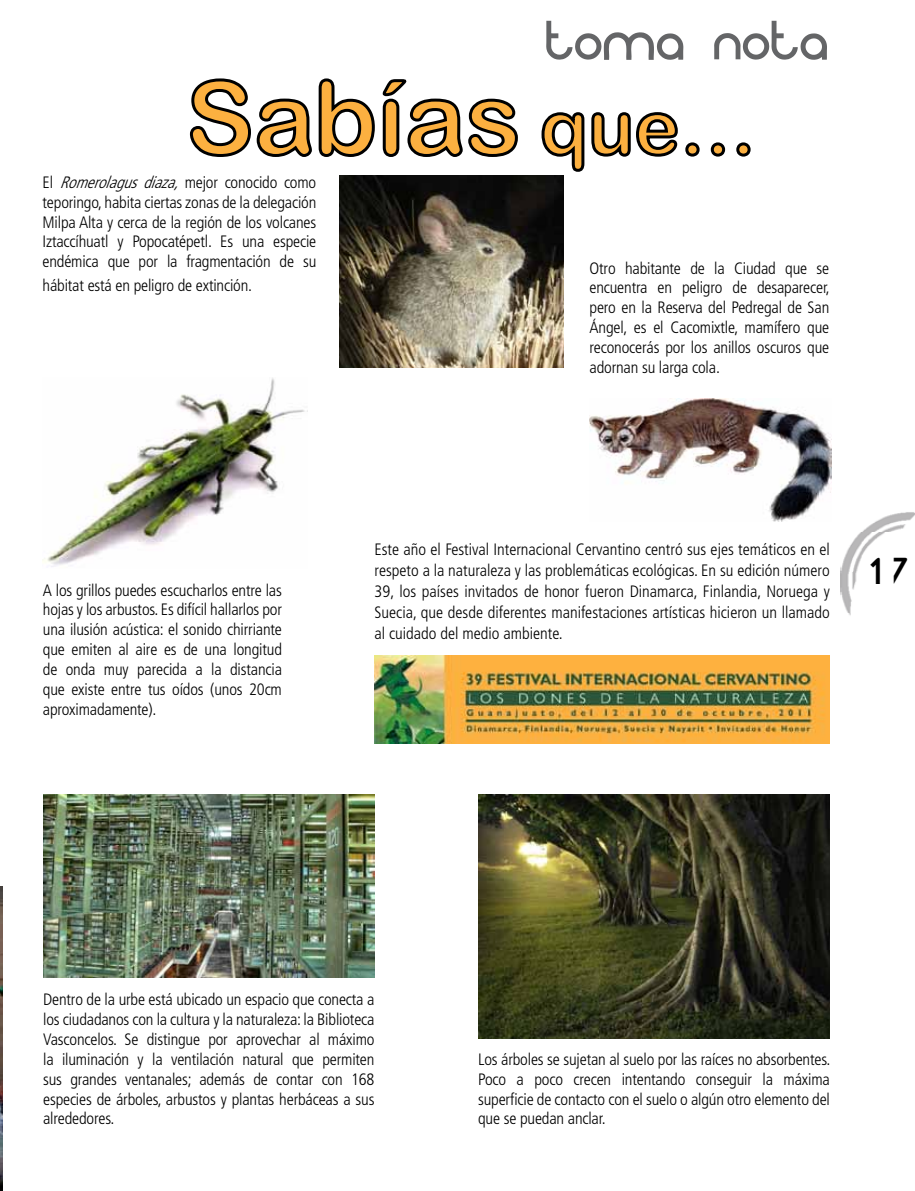
<style>
.page{position:relative;width:915px;height:1191px;background:#fff}
.page>*{position:absolute;margin:0;border:0;box-sizing:border-box;transform-origin:0 0}
.t1{font:102px "Arial Rounded MT Bold";color:#fcb040}
.t2{font:52.5px "Evolution";letter-spacing:.04em;color:#646567}
.t3{font:39px "Baby Face";color:#000}
.t4{font:300 condensed 16.5px/19.8px "Frutiger";letter-spacing:-.01em;color:#000;text-align:justify}
.s1{font-size:76.5px}
.s2{font-style:italic}
</style>
<div class="page">
<img style="left:840px;top:512px;width:74px;height:104px">
<img style="left:0;top:887px;width:2px;height:304px">
<svg style="left:189px;top:78px;width:329px;height:79px"></svg>
<svg style="left:541px;top:112px;width:210px;height:60px"></svg>
<img style="left:339px;top:176px;width:224px;height:191px">
<img style="left:589px;top:398px;width:242px;height:123px">
<img style="left:43px;top:378px;width:262px;height:189px">
<img style="left:374px;top:656px;width:455px;height:87px">
<img style="left:43px;top:794px;width:331px;height:183px">
<img style="left:478px;top:794px;width:351px;height:245px">
<h2 class="t2" style="left:546px;top:11px;width:282px">toma nota</h2>
<h1 class="t1" style="left:186px;top:58px;width:571px">Sabías <span class="s1">que…</span></h1>
<p class="t4" style="left:43px;top:173px;width:275px">E l <span class="s2">Romerolagusdiaza,</span>m e j o r c o n o c i d o c o m o teporingo, habita ciertas zonas de la delegación Milpa Alta y cerca de la región de los volcanes Iztaccíhuatl y Popocatépetl. Es una especie endémica que por la fragmentación de su</p>
<p class="t4" style="left:43px;top:275px;width:211px">hábitat está en peligro de extinción.</p>
<p class="t4" style="left:589px;top:258px;width:242px">Otro habitante de la Ciudad que se encuentra en peligro de desaparecer, pero en la Reserva del Pedregal de San Ángel, es el Cacomixtle, mamífero que reconocerás por los anillos oscuros que adornan su larga cola.</p>
<p class="t4" style="left:43px;top:580px;width:240px">A los grillos puedes escucharlos entre las hojas y los arbustos. Es difícil hallarlos por una ilusión acústica: el sonido chirriante que emiten al aire es de una longitud de onda muy parecida a la distancia que existe entre tus oídos (unos 20cm aproximadamente).</p>
<p class="t4" style="left:374px;top:538px;width:456px;line-height:21px">Este año el Festival Internacional Cervantino centró sus ejes temáticos en el respeto a la naturaleza y las problemáticas ecológicas. En su edición número 39, los países invitados de honor fueron Dinamarca, Finlandia, Noruega y Suecia, que desde diferentes manifestaciones artísticas hicieron un llamado al cuidado del medio ambiente.</p>
<h3 class="t3" style="left:862px;top:552px;width:52px">17</h3>
<p class="t4" style="left:43px;top:990px;width:333px">Dentro de la urbe está ubicado un espacio que conecta a los ciudadanos con la cultura y la naturaleza: la Biblioteca Vasconcelos. Se distingue por aprovechar al máximo la iluminación y la ventilación natural que permiten sus grandes ventanales; además de contar con 168 especies de árboles, arbustos y plantas herbáceas a sus alrededores.</p>
<p class="t4" style="left:478px;top:1049px;width:353px">Los árboles se sujetan al suelo por las raíces no absorbentes.<br>Poco a poco crecen intentando conseguir la máxima superficie de contacto con el suelo o algún otro elemento del que se puedan anclar.</p>
</div>
